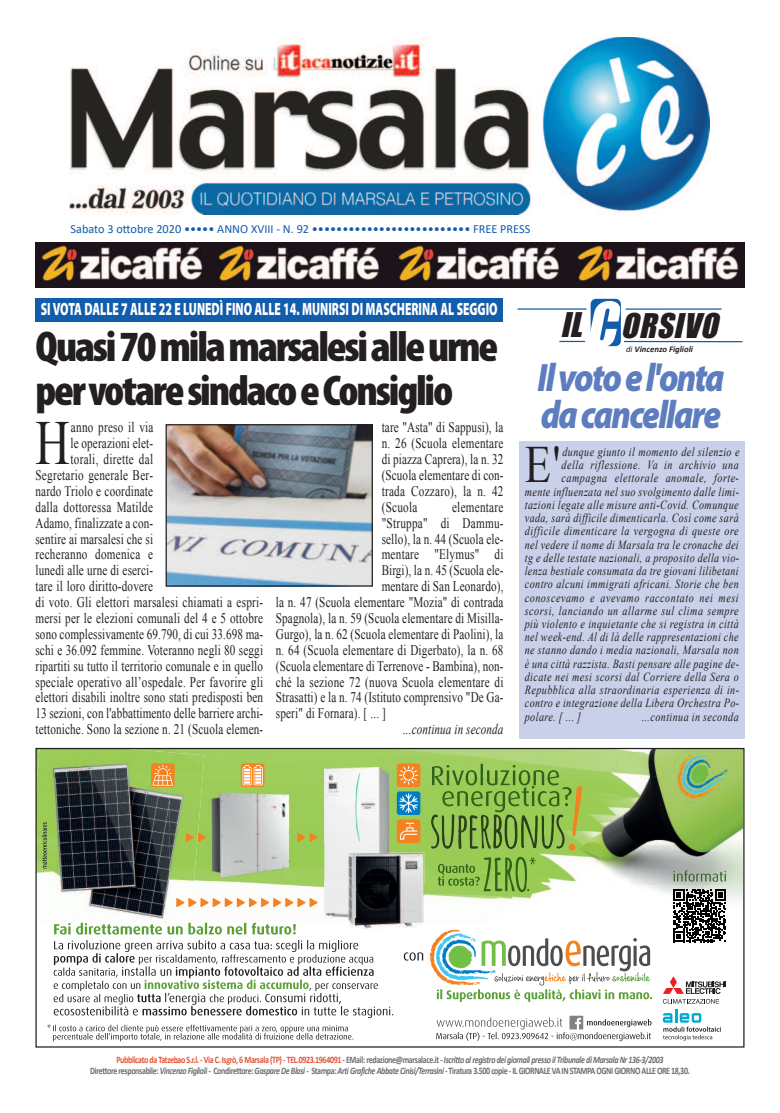
<style>
.page{position:relative;width:780px;height:1113px;background:#fff}
.page>*{position:absolute;margin:0;border:0;box-sizing:border-box;transform-origin:0 0}
.t1{font:62.62px "Times New Roman";color:#231f20;scale:.76 1}
.t2{font:52.38px "Times New Roman";color:#231f20;scale:.82 1}
.t3{font:900 condensed 43.25px/43.9px "Myriad Pro";letter-spacing:-.05em;color:#231f20;scale:1.04 1}
.t4{font:italic 900 39.75px/36.2px "Myriad Pro";letter-spacing:-.05em;color:#5d7dbe;scale:.85 1}
.t5{font:italic 31.25px "Impact";color:#231f20}
.t6{font:900 17.88px "Myriad Pro";color:#fff;scale:.65 1}
.t7{font:14.62px/15.9px "Times New Roman";letter-spacing:.015em;color:#231f20;text-align:justify;scale:.76 1}
.t8{font:italic 14.62px "Times New Roman";letter-spacing:.01em;color:#231f20;scale:.76 1}
.t9{font:italic 12.38px "Times New Roman";letter-spacing:.04em;color:#231f20;scale:.82 1}
.t10{font:12.38px "Calibri";color:#115cab}
.t11{font:700 9.88px/11.1px "Calibri";letter-spacing:-.045em;color:#6c6d70;text-align:center;scale:.81 1}
.t12{font:italic 700 8.75px "Calibri";color:#231f20}
.s1{font-size:57px;color:#fff}
.s2{font-weight:400}
.s3{color:#e15438}
.s4{font-style:italic}
</style>
<div class="page">
<img style="left:70px;top:38px;width:639px;height:176px">
<img style="left:35px;top:242px;width:709px;height:46px">
<div style="left:35px;top:298px;width:468px;height:24px;background:#115cab"></div>
<img style="left:167px;top:426px;width:204px;height:158px">
<div style="left:165px;top:424px;width:208px;height:162px;border:1px solid #231f20"></div>
<img style="left:170px;top:750px;width:572px;height:26px">
<div style="left:204px;top:776px;width:120px;height:37px;background:#9ccd59"></div>
<img style="left:388px;top:776px;width:354px;height:110px">
<img style="left:204px;top:813px;width:37px;height:95px">
<img style="left:284px;top:813px;width:42px;height:105px">
<img style="left:241px;top:879px;width:43px;height:29px">
<img style="left:326px;top:917px;width:22px;height:1px">
<img style="left:424px;top:886px;width:318px;height:17px">
<svg style="left:432px;top:763px;width:150px;height:87px;background:#84af48"></svg>
<svg style="left:438px;top:857px;width:98px;height:35px;background:#80b347"></svg>
<svg style="left:673px;top:870px;width:53px;height:11px"></svg>
<svg style="left:673px;top:889px;width:53px;height:53px"></svg>
<svg style="left:47px;top:1024px;width:306px;height:17px"></svg>
<svg style="left:429px;top:929px;width:223px;height:72px"></svg>
<svg style="left:404px;top:952px;width:19px;height:8px"></svg>
<svg style="left:436px;top:1015px;width:215px;height:26px"></svg>
<img style="left:324px;top:767px;width:64px;height:75px">
<img style="left:356px;top:842px;width:32px;height:10px">
<img style="left:324px;top:880px;width:24px;height:37px">
<img style="left:348px;top:852px;width:76px;height:76px">
<img style="left:348px;top:852px;width:40px;height:65px">
<img style="left:206px;top:789px;width:89px;height:90px">
<img style="left:37px;top:750px;width:133px;height:172px">
<img style="left:169px;top:752px;width:35px;height:170px">
<img style="left:42px;top:822px;width:5px;height:40px">
<svg style="left:176px;top:898px;width:142px;height:9px"></svg>
<div style="left:397px;top:791px;width:23px;height:24px;background:#007ec5;border-radius:3px"></div>
<svg style="left:399px;top:793px;width:19px;height:20px"></svg>
<div style="left:397px;top:763px;width:23px;height:24px;background:#f58220;border-radius:3px"></div>
<svg style="left:399px;top:766px;width:19px;height:18px"></svg>
<div style="left:397px;top:819px;width:23px;height:24px;background:#f58220;border-radius:3px"></div>
<svg style="left:400px;top:822px;width:17px;height:17px"></svg>
<svg style="left:297px;top:832px;width:21px;height:10px"></svg>
<svg style="left:186px;top:832px;width:20px;height:10px"></svg>
<svg style="left:241px;top:763px;width:23px;height:24px"></svg>
<svg style="left:242px;top:765px;width:21px;height:20px"></svg>
<svg style="left:151px;top:763px;width:23px;height:24px"></svg>
<svg style="left:153px;top:765px;width:20px;height:20px"></svg>
<svg style="left:54px;top:922px;width:242px;height:12px"></svg>
<svg style="left:54px;top:940px;width:339px;height:78px"></svg>
<svg style="left:662px;top:976px;width:63px;height:27px"></svg>
<svg style="left:662px;top:1009px;width:58px;height:31px"></svg>
<div style="left:590px;top:299px;width:30px;height:47px;background:#115cab;border-radius:5px"></div>
<hr style="left:624px;top:341px;width:118px;height:1px;background:#115cab">
<hr style="left:625px;top:308px;width:96px;height:2px;background:#115cab">
<svg style="left:559px;top:341px;width:26px;height:1px"></svg>
<hr style="left:517px;top:308px;width:69px;height:2px;background:#115cab">
<div style="left:519px;top:441px;width:225px;height:297px;background:#c9d0e9"></div>
<p class="t10" style="left:71px;top:223px;width:461px">Sabato 3 ottobre 2020 ••••• ANNO XVIII - N. 92 •••••••••••••••••••••••••• FREE PRESS</p>
<p class="t6" style="left:41px;top:302px;width:704px">SI VOTA DALLE 7 ALLE 22 E LUNEDÌ FINO ALLE 14. MUNIRSI DI MASCHERINA AL SEGGIO</p>
<h3 class="t3" style="left:35px;top:328px;width:446px">Quasi70milamarsalesialleurne pervotaresindacoeConsiglio</h3>
<h1 class="t1" style="left:35px;top:408px;width:47px">H</h1>
<p class="t7" style="left:71px;top:419px;width:110px">anno preso il via</p>
<p class="t7" style="left:381px;top:419px;width:162px">tare "Asta" di Sappusi), la n. 26 (Scuola elementare di piazza Caprera), la n. 32 (Scuola elementare di con&shy;trada Cozzaro), la n. 42 (Scuola</p>
<p class="t7" style="left:70px;top:435px;width:110px">le operazioni elet-</p>
<p class="t7" style="left:70px;top:451px;width:110px">torali, dirette dal</p>
<p class="t7" style="left:35px;top:467px;width:156px">Segretario generale Ber-</p>
<p class="t7" style="left:35px;top:483px;width:156px">nardo Triolo e coordinate</p>
<p class="t7" style="left:35px;top:499px;width:156px">dalla dottoressa Matilde</p>
<p class="t7" style="left:35px;top:515px;width:156px">Adamo, finalizzate a con-</p>
<p class="t7" style="left:35px;top:531px;width:156px">sentire ai marsalesi che si</p>
<p class="t7" style="left:35px;top:546px;width:156px">recheranno domenica e</p>
<p class="t7" style="left:35px;top:562px;width:156px">lunedì alle urne di eserci-</p>
<p class="t7" style="left:35px;top:578px;width:156px">tare il loro diritto-dovere</p>
<p class="t7" style="left:35px;top:594px;width:301px">di voto. Gli elettori marsalesi chiamati a espri-</p>
<p class="t7" style="left:35px;top:610px;width:301px">mersi per le elezioni comunali del 4 e 5 ottobre</p>
<p class="t7" style="left:35px;top:626px;width:301px">sono complessivamente 69.790, di cui 33.698 ma-</p>
<p class="t7" style="left:35px;top:642px;width:301px">schi e 36.092 femmine. Voteranno negli 80 seggi</p>
<p class="t7" style="left:35px;top:658px;width:301px">ripartiti su tutto il territorio comunale e in quello</p>
<p class="t7" style="left:35px;top:673px;width:301px">speciale operativo all’ospedale. Per favorire gli</p>
<p class="t7" style="left:35px;top:689px;width:301px">elettori disabili inoltre sono stati predisposti ben</p>
<p class="t7" style="left:35px;top:705px;width:301px">13 sezioni, con l'abbattimento delle barriere archi-</p>
<p class="t7" style="left:35px;top:721px;width:301px">tettoniche. Sono la sezione n. 21 (Scuola elemen-</p>
<p class="t7" style="left:452px;top:499px;width:69px">elementare</p>
<p class="t7" style="left:381px;top:515px;width:162px">"Struppa" di Dammu-</p>
<p class="t7" style="left:381px;top:531px;width:162px">sello), la n. 44 (Scuola ele-</p>
<p class="t7" style="left:381px;top:546px;width:162px">mentare "Elymus" di</p>
<p class="t7" style="left:381px;top:562px;width:162px">Birgi), la n. 45 (Scuola ele-</p>
<p class="t7" style="left:381px;top:578px;width:162px">mentare di San Leonardo),</p>
<p class="t7" style="left:276px;top:594px;width:301px">la n. 47 (Scuola elementare "Mozia" di contrada</p>
<p class="t7" style="left:276px;top:610px;width:301px">Spagnola), la n. 59 (Scuola elementare di Misilla-</p>
<p class="t7" style="left:276px;top:626px;width:301px">Gurgo), la n. 62 (Scuola elementare di Paolini), la</p>
<p class="t7" style="left:276px;top:642px;width:301px">n. 64 (Scuola elementare di Digerbato), la n. 68</p>
<p class="t7" style="left:276px;top:658px;width:301px">(Scuola elementare di Terrenove - Bambina), non-</p>
<p class="t7" style="left:276px;top:673px;width:301px">ché la sezione 72 (nuova Scuola elementare di</p>
<p class="t7" style="left:276px;top:689px;width:301px">Strasatti) e la n. 74 (Istituto comprensivo "De Ga-</p>
<p class="t7" style="left:276px;top:705px;width:146px">speri" di Fornara). [ ... ]</p>
<p class="t8" style="left:403px;top:721px;width:134px">...continua in seconda</p>
<h3 class="t5" style="left:560px;top:307px;width:164px">IL<span class="s1">C</span>ORSIVO</h3>
<p class="t12" style="left:626px;top:345px;width:68px"><span class="s2">di</span> Vincenzo Figlioli</p>
<h3 class="t4" style="left:537px;top:363px;width:222px">Ilvotoel'onta dacancellare</h3>
<h2 class="t2" style="left:525px;top:436px;width:45px">E'</h2>
<p class="t9" style="left:562px;top:445px;width:217px">dunque giunto il momento del silenzio e</p>
<p class="t9" style="left:561px;top:458px;width:217px">della riflessione. Va in archivio una</p>
<p class="t9" style="left:561px;top:471px;width:218px">campagna elettorale anomale, forte-</p>
<p class="t9" style="left:525px;top:484px;width:263px">mente influenzata nel suo svolgimento dalle limi-</p>
<p class="t9" style="left:525px;top:498px;width:262px">tazioni legate alle misure anti-Covid. Comunque</p>
<p class="t9" style="left:525px;top:511px;width:262px">vada, sarà difficile dimenticarla. Così come sarà</p>
<p class="t9" style="left:525px;top:524px;width:262px">difficile dimenticare la vergogna di queste ore</p>
<p class="t9" style="left:525px;top:537px;width:262px">nel vedere il nome di Marsala tra le cronache dei</p>
<p class="t9" style="left:525px;top:551px;width:263px">tg e delle testate nazionali, a proposito della vio-</p>
<p class="t9" style="left:525px;top:564px;width:262px">lenza bestiale consumata da tre giovani lilibetani</p>
<p class="t9" style="left:525px;top:577px;width:262px">contro alcuni immigrati africani. Storie che ben</p>
<p class="t9" style="left:525px;top:590px;width:262px">conoscevamo e avevamo raccontato nei mesi</p>
<p class="t9" style="left:525px;top:604px;width:262px">scorsi, lanciando un allarme sul clima sempre</p>
<p class="t9" style="left:525px;top:617px;width:262px">più violento e inquietante che si registra in città</p>
<p class="t9" style="left:525px;top:630px;width:262px">nel week-end. Al di là delle rappresentazioni che</p>
<p class="t9" style="left:525px;top:643px;width:262px">ne stanno dando i media nazionali, Marsala non</p>
<p class="t9" style="left:525px;top:656px;width:263px">è una città razzista. Basti pensare alle pagine de-</p>
<p class="t9" style="left:525px;top:670px;width:262px">dicate nei mesi scorsi dal Corriere della Sera o</p>
<p class="t9" style="left:525px;top:683px;width:263px">Repubblica alla straordinaria esperienza di in-</p>
<p class="t9" style="left:525px;top:696px;width:263px">contro e integrazione della Libera Orchestra Po-</p>
<p class="t9" style="left:525px;top:709px;width:70px">polare. [ ... ]</p>
<p class="t9" style="left:641px;top:709px;width:120px">...continua in seconda</p>
<p class="t11" style="left:90px;top:1054px;width:741px"><span class="s3">Pubblicato da Tatzebao S.r.l. - Via C. Isgrò, 6 Marsala (TP) - TEL.0923.1964091</span> - EMail: redazione@marsalace.it - <span class="s4">Iscritto al registro dei giornali presso il Tribunale di Marsala Nr 136-3/2003<br></span>Direttore responsabile: <span class="s4">Vincenzo Figlioli -</span> Condirettore: <span class="s4">Gaspare De Blasi -</span> Stampa: <span class="s4">Arti Grafiche Abbate Cinisi/Terrasini -</span> Tiratura 3.500 copie - IL GIORNALE VA IN STAMPA OGNI GIORNO ALLE ORE 18,30.</p>
</div>
